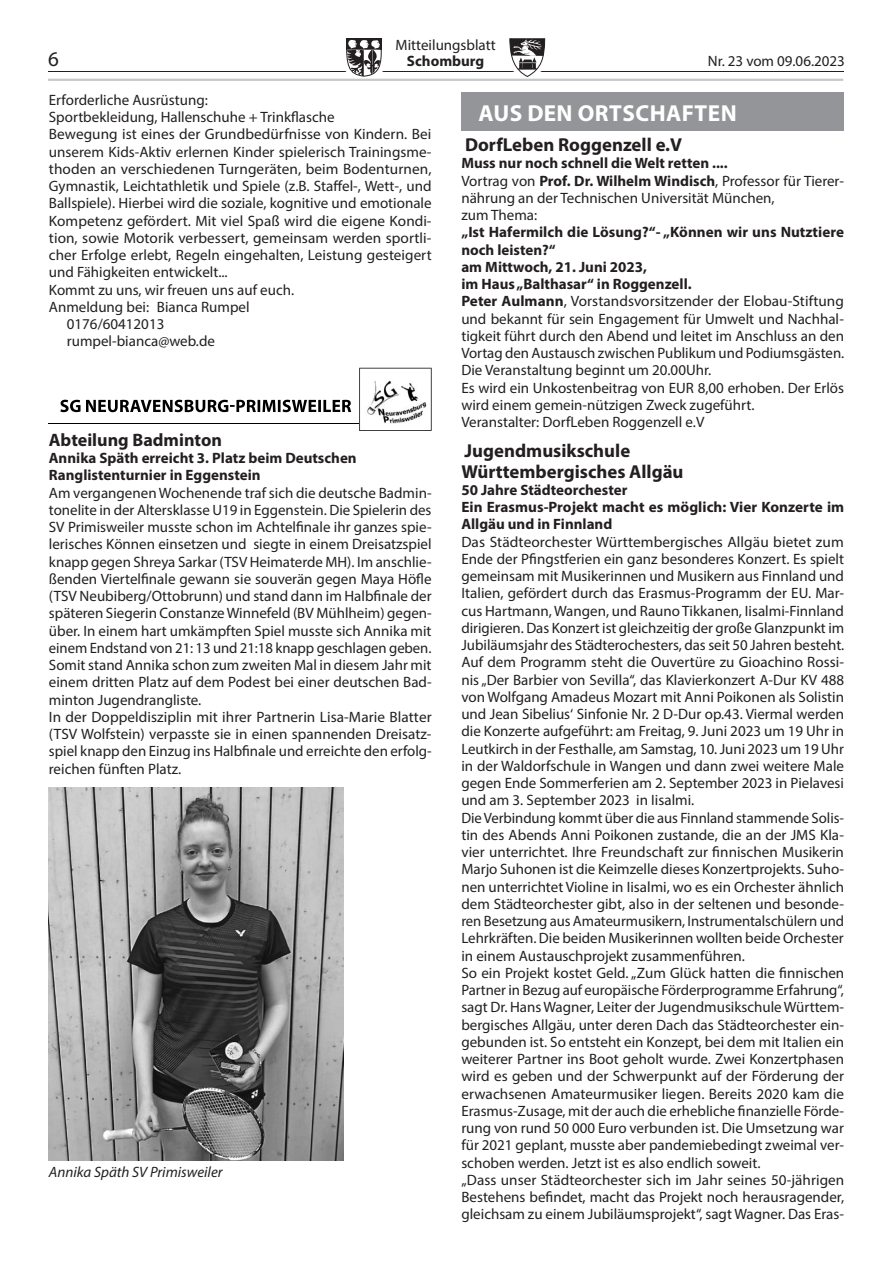
<style>
.page{position:relative;width:893px;height:1263px;background:#fff}
.page>*{position:absolute;margin:0;border:0;box-sizing:border-box;transform-origin:0 0}
.t1{font:700 23.25px "Myriad Pro";letter-spacing:.02em;color:#fff}
.t2{font:21px "Myriad Pro";color:#231f20}
.t3{font:700 18.75px/21px "Myriad Pro";color:#231f20}
.t4{font:700 18px "Myriad Pro";color:#231f20}
.t5{font:15px/17.2px "Myriad Pro";color:#231f20}
.t6{font:700 15px/17.2px "Myriad Pro";color:#231f20}
.t7{font:italic 15px "Myriad Pro";color:#231f20}
.s1{font-weight:700}
</style>
<div class="page">
<hr style="left:48px;top:71px;width:795px;height:1px;background:#231f20">
<svg style="left:346px;top:38px;width:36px;height:39px"></svg>
<svg style="left:509px;top:38px;width:36px;height:39px"></svg>
<hr style="left:48px;top:79px;width:795px;height:2px;background:#c7c8ca">
<hr style="left:49px;top:423px;width:382px;height:1px;background:#000">
<svg style="left:60px;top:400px;width:291px;height:12px"></svg>
<svg style="left:359px;top:368px;width:73px;height:63px"></svg>
<img style="left:365px;top:372px;width:64px;height:53px">
<img style="left:49px;top:787px;width:295px;height:374px">
<div style="left:461px;top:93px;width:383px;height:38px;background:#939598"></div>
<p class="t5" style="left:395px;top:36px;width:102px">Mitteilungsblatt</p>
<h2 class="t2" style="left:48px;top:46px;width:12px">6</h2>
<p class="t6" style="left:407px;top:52px;width:79px">Schomburg</p>
<p class="t5" style="left:708px;top:52px;width:139px">Nr. 23 vom 09.06.2023</p>
<p class="t5" style="left:49px;top:91px;width:160px">Erforderliche Ausrüstung:</p>
<p class="t5" style="left:49px;top:108px;width:287px">Sportbekleidung, Hallenschuhe + Trinkflasche</p>
<p class="t5" style="left:49px;top:125px;width:384px">Bewegung ist eines der Grundbedürfnisse von Kindern. Bei</p>
<p class="t5" style="left:49px;top:143px;width:384px">unserem Kids-Aktiv erlernen Kinder spielerisch Trainingsme-</p>
<p class="t5" style="left:49px;top:160px;width:384px">thoden an verschiedenen Turngeräten, beim Bodenturnen,</p>
<p class="t5" style="left:49px;top:177px;width:384px">Gymnastik, Leichtathletik und Spiele (z.B. Staffel-, Wett-, und</p>
<p class="t5" style="left:49px;top:194px;width:384px">Ballspiele). Hierbei wird die soziale, kognitive und emotionale</p>
<p class="t5" style="left:49px;top:212px;width:384px">Kompetenz gefördert. Mit viel Spaß wird die eigene Kondi-</p>
<p class="t5" style="left:49px;top:229px;width:384px">tion, sowie Motorik verbessert, gemeinsam werden sportli-</p>
<p class="t5" style="left:49px;top:246px;width:384px">cher Erfolge erlebt, Regeln eingehalten, Leistung gesteigert</p>
<p class="t5" style="left:49px;top:263px;width:180px">und Fähigkeiten entwickelt...</p>
<p class="t5" style="left:49px;top:281px;width:247px">Kommt zu uns, wir freuen uns auf euch.</p>
<p class="t5" style="left:49px;top:298px;width:202px">Anmeldung bei: Bianca Rumpel</p>
<p class="t5" style="left:67px;top:315px;width:99px">0176/60412013</p>
<p class="t5" style="left:67px;top:332px;width:150px">rumpel-bianca@web.de</p>
<h1 class="t1" style="left:479px;top:98px;width:260px">AUS DEN ORTSCHAFTEN</h1>
<p class="t3" style="left:465px;top:134px;width:219px">DorfLeben Roggenzell e.V</p>
<p class="t5" style="left:461px;top:154px;width:384px"><span class="s1">Muss nur noch schnell die Welt retten ....<br></span>Vortrag von <span class="s1">Prof. Dr. Wilhelm Windisch</span>, Professor für Tierer&shy;nährung an der Technischen Universität München,<br>zum Thema:</p>
<p class="t5" style="left:461px;top:223px;width:384px"><span class="s1">„Ist Hafermilch die Lösung?“- „Können wir uns Nutztiere noch leisten?“<br>am Mittwoch, 21. Juni 2023,<br>im Haus „Balthasar“ in Roggenzell.<br>Peter Aulmann</span>, Vorstandsvorsitzender der Elobau-Stiftung und bekannt für sein Engagement für Umwelt und Nachhal&shy;tigkeit führt durch den Abend und leitet im Anschluss an den Vortag den Austausch zwischen Publikum und Podiumsgästen.<br>Die Veranstaltung beginnt um 20.00Uhr.<br>Es wird ein Unkostenbeitrag von EUR 8,00 erhoben. Der Erlös wird einem gemein-nützigen Zweck zugeführt.<br>Veranstalter: DorfLeben Roggenzell e.V</p>
<p class="t3" style="left:461px;top:439px;width:224px">Jugendmusikschule<br>Württembergisches Allgäu</p>
<p class="t6" style="left:461px;top:481px;width:384px">50 Jahre Städteorchester<br>Ein Erasmus-Projekt macht es möglich: Vier Konzerte im<br>Allgäu und in Finnland</p>
<p class="t5" style="left:461px;top:533px;width:384px">Das Städteorchester Württembergisches Allgäu bietet zum Ende der Pfingstferien ein ganz besonderes Konzert. Es spielt gemeinsam mit Musikerinnen und Musikern aus Finnland und Italien, gefördert durch das Erasmus-Programm der EU. Mar&shy;cus Hartmann, Wangen, und Rauno Tikkanen, Iisalmi-Finnland dirigieren. Das Konzert ist gleichzeitig der große Glanzpunkt im Jubiläumsjahr des Städterochesters, das seit 50 Jahren besteht.<br>Auf dem Programm steht die Ouvertüre zu Gioachino Rossi&shy;nis „Der Barbier von Sevilla“, das Klavierkonzert A-Dur KV 488 von Wolfgang Amadeus Mozart mit Anni Poikonen als Solistin und Jean Sibelius‘ Sinfonie Nr. 2 D-Dur op.43. Viermal werden die Konzerte aufgeführt: am Freitag, 9. Juni 2023 um 19 Uhr in Leutkirch in der Festhalle, am Samstag, 10. Juni 2023 um 19 Uhr in der Waldorfschule in Wangen und dann zwei weitere Male gegen Ende Sommerferien am 2. September 2023 in Pielavesi und am 3. September 2023 in Iisalmi.<br>Die Verbindung kommt über die aus Finnland stammende Solis&shy;tin des Abends Anni Poikonen zustande, die an der JMS Kla&shy;vier unterrichtet. Ihre Freundschaft zur finnischen Musikerin Marjo Suhonen ist die Keimzelle dieses Konzertprojekts. Suho&shy;nen unterrichtet Violine in Iisalmi, wo es ein Orchester ähnlich dem Städteorchester gibt, also in der seltenen und besonde&shy;ren Besetzung aus Amateurmusikern, Instrumentalschülern und Lehrkräften. Die beiden Musikerinnen wollten beide Orchester in einem Austauschprojekt zusammenführen.<br>So ein Projekt kostet Geld. „Zum Glück hatten die finnischen Partner in Bezug auf europäische Förderprogramme Erfahrung“, sagt Dr. Hans Wagner, Leiter der Jugendmusikschule Württem&shy;bergisches Allgäu, unter deren Dach das Städteorchester ein&shy;gebunden ist. So entsteht ein Konzept, bei dem mit Italien ein weiterer Partner ins Boot geholt wurde. Zwei Konzertphasen wird es geben und der Schwerpunkt auf der Förderung der erwachsenen Amateurmusiker liegen. Bereits 2020 kam die Erasmus-Zusage, mit der auch die erhebliche finanzielle Förde&shy;rung von rund 50 000 Euro verbunden ist. Die Umsetzung war für 2021 geplant, musste aber pandemiebedingt zweimal ver&shy;schoben werden. Jetzt ist es also endlich soweit.<br>„Dass unser Städteorchester sich im Jahr seines 50-jährigen Bestehens befindet, macht das Projekt noch herausragender, gleichsam zu einem Jubiläumsprojekt“, sagt Wagner. Das Eras-</p>
<p class="t4" style="left:49px;top:428px;width:175px">Abteilung Badminton</p>
<p class="t6" style="left:49px;top:449px;width:309px">Annika Späth erreicht 3. Platz beim Deutschen<br>Ranglistenturnier in Eggenstein</p>
<p class="t5" style="left:49px;top:484px;width:384px">Am vergangenen Wochenende traf sich die deutsche Badmin&shy;tonelite in der Altersklasse U19 in Eggenstein. Die Spielerin des SV Primisweiler musste schon im Achtelfinale ihr ganzes spie&shy;lerisches Können einsetzen und siegte in einem Dreisatzspiel knapp gegen Shreya Sarkar (TSV Heimaterde MH). Im anschlie&shy;ßenden Viertelfinale gewann sie souverän gegen Maya Höfle (TSV Neubiberg/Ottobrunn) und stand dann im Halbfinale der späteren Siegerin Constanze Winnefeld (BV Mühlheim) gegen&shy;über. In einem hart umkämpften Spiel musste sich Annika mit einem Endstand von 21: 13 und 21:18 knapp geschlagen geben.<br>Somit stand Annika schon zum zweiten Mal in diesem Jahr mit einem dritten Platz auf dem Podest bei einer deutschen Bad&shy;minton Jugendrangliste.<br>In der Doppeldisziplin mit ihrer Partnerin Lisa-Marie Blatter (TSV Wolfstein) verpasste sie in einen spannenden Dreisatz&shy;spiel knapp den Einzug ins Halbfinale und erreichte den erfolg&shy;reichen fünften Platz.</p>
<p class="t7" style="left:49px;top:1163px;width:175px">Annika Späth SV Primisweiler</p>
</div>
